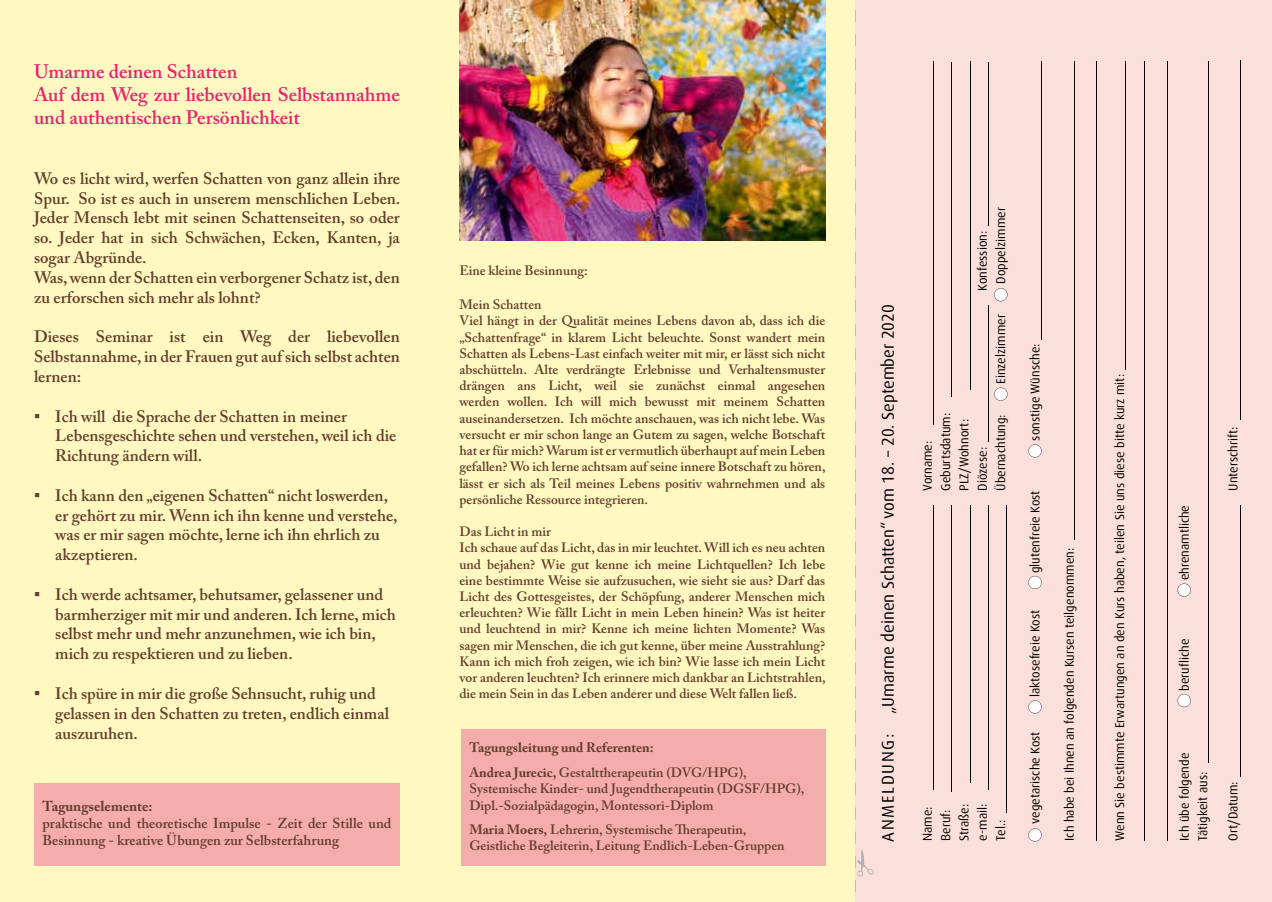
<style>
.page{position:relative;width:1272px;height:902px;background:#fff}
.page>*{position:absolute;margin:0;border:0;box-sizing:border-box;transform-origin:0 0}
.t1{font:600 19.5px/23.4px "Adobe Caslon Pro";color:#e7246f}
.t2{font:16.95px "Dax";color:#000}
.t3{font:16.95px "Dax";letter-spacing:.1em;color:#000}
.t4{font:600 16.5px/19.8px "Adobe Caslon Pro";color:#643d2b}
.t5{font:600 14.25px/17.1px "Adobe Caslon Pro";color:#643d2b}
.t6{font:700 14.25px "Adobe Caslon Pro";color:#643d2b}
.t7{font:600 13.5px/16.2px "Adobe Caslon Pro";color:#643d2b}
.t8{font:700 13.5px/24.8px "Adobe Caslon Pro";color:#643d2b}
.t9{font:12.75px "Dax";color:#000}
.s1{font-weight:600}
.s2{font-weight:700}
</style>
<div class="page">
<div style="left:0;top:0;width:855px;height:901px;background:#fff9c1"></div>
<img style="left:459px;top:0;width:366px;height:240px">
<div style="left:855px;top:0;width:416px;height:901px;background:#fbdfda"></div>
<svg style="left:855px;top:849px;width:18px;height:42px"></svg>
<hr style="left:933px;top:61px;width:1px;height:363px;background:#000">
<hr style="left:951px;top:62px;width:1px;height:334px;background:#000">
<hr style="left:970px;top:61px;width:1px;height:328px;background:#000">
<hr style="left:988px;top:305px;width:1px;height:137px;background:#000">
<hr style="left:933px;top:505px;width:1px;height:284px;background:#000">
<hr style="left:951px;top:505px;width:1px;height:286px;background:#000">
<hr style="left:970px;top:505px;width:1px;height:277px;background:#000">
<hr style="left:988px;top:505px;width:1px;height:284px;background:#000">
<hr style="left:1006px;top:505px;width:1px;height:307px;background:#000">
<hr style="left:1074px;top:61px;width:1px;height:478px;background:#000">
<hr style="left:1040px;top:61px;width:1px;height:278px;background:#000">
<hr style="left:1125px;top:61px;width:1px;height:308px;background:#000">
<hr style="left:1096px;top:61px;width:1px;height:779px;background:#000">
<hr style="left:1144px;top:61px;width:1px;height:779px;background:#000">
<hr style="left:1167px;top:61px;width:1px;height:779px;background:#000">
<hr style="left:1240px;top:505px;width:1px;height:271px;background:#000">
<hr style="left:1208px;top:61px;width:1px;height:701px;background:#000">
<hr style="left:1240px;top:60px;width:1px;height:360px;background:#000">
<svg style="left:994px;top:387px;width:13px;height:14px"></svg>
<svg style="left:994px;top:288px;width:13px;height:13px"></svg>
<svg style="left:1177px;top:694px;width:13px;height:13px"></svg>
<svg style="left:1028px;top:828px;width:13px;height:13px"></svg>
<svg style="left:1028px;top:700px;width:13px;height:13px"></svg>
<svg style="left:1028px;top:576px;width:13px;height:13px"></svg>
<svg style="left:1028px;top:444px;width:13px;height:13px"></svg>
<svg style="left:1177px;top:583px;width:13px;height:13px"></svg>
<hr style="left:988px;top:62px;width:1px;height:163px;background:#000">
<div style="left:34px;top:783px;width:366px;height:82px;background:#f5adab"></div>
<div style="left:461px;top:729px;width:364px;height:136px;background:#f5adab"></div>
<h1 class="t1" style="left:34px;top:59px;width:367px">Umarme deinen Schatten<br>Auf dem Weg zur liebevollen Selbstannahme und authentischen Persönlichkeit</h1>
<p class="t4" style="left:34px;top:168px;width:368px">Wo es licht wird, werfen Schatten von ganz allein ihre Spur. So ist es auch in unserem menschlichen Leben.<br>Jeder Mensch lebt mit seinen Schattenseiten, so oder so. Jeder hat in sich Schwächen, Ecken, Kanten, ja sogar Abgründe.<br>Was, wenn der Schatten ein verborgener Schatz ist, den zu erforschen sich mehr als lohnt?</p>
<p class="t4" style="left:34px;top:326px;width:367px;text-align:justify">Dieses Seminar ist ein Weg der liebevollen Selbstannahme, in der Frauen gut auf sich selbst achten lernen:</p>
<p class="t4" style="left:55px;top:406px;width:342px">Ich will die Sprache der Schatten in meiner<br>Lebensgeschichte sehen und verstehen, weil ich die<br>Richtung ändern will.</p>
<p class="t4" style="left:55px;top:485px;width:344px">Ich kann den „eigenen Schatten“ nicht loswerden, er gehört zu mir. Wenn ich ihn kenne und verstehe, was er mir sagen möchte, lerne ich ihn ehrlich zu akzeptieren.</p>
<p class="t4" style="left:55px;top:584px;width:342px">Ich werde achtsamer, behutsamer, gelassener und barmherziger mit mir und anderen. Ich lerne, mich selbst mehr und mehr anzunehmen, wie ich bin, mich zu respektieren und zu lieben.</p>
<p class="t4" style="left:55px;top:683px;width:335px">Ich spüre in mir die große Sehnsucht, ruhig und gelassen in den Schatten zu treten, endlich einmal auszuruhen.</p>
<p class="t6" style="left:43px;top:797px;width:111px">Tagungselemente:</p>
<p class="t5" style="left:43px;top:814px;width:350px">praktische und theoretische Impulse - Zeit der Stille und<br>Besinnung - kreative Übungen zur Selbsterfahrung</p>
<p class="t7" style="left:459px;top:262px;width:130px">Eine kleine Besinnung:</p>
<p class="t7" style="left:459px;top:296px;width:368px">Mein Schatten<br>Viel hängt in der Qualität meines Lebens davon ab, dass ich die „Schattenfrage“ in klarem Licht beleuchte. Sonst wandert mein Schatten als Lebens-Last einfach weiter mit mir, er lässt sich nicht abschütteln. Alte verdrängte Erlebnisse und Verhaltensmuster drängen ans Licht, weil sie zunächst einmal angesehen werden wollen. Ich will mich bewusst mit meinem Schatten auseinandersetzen. Ich möchte anschauen, was ich nicht lebe. Was versucht er mir schon lange an Gutem zu sagen, welche Botschaft hat er für mich? Warum ist er vermutlich überhaupt auf mein Leben gefallen? Wo ich lerne achtsam auf seine innere Botschaft zu hören, lässt er sich als Teil meines Lebens positiv wahrnehmen und als persönliche Ressource integrieren.</p>
<p class="t7" style="left:459px;top:523px;width:368px">Das Licht in mir<br>Ich schaue auf das Licht, das in mir leuchtet. Will ich es neu achten und bejahen? Wie gut kenne ich meine Lichtquellen? Ich lebe eine bestimmte Weise sie aufzusuchen, wie sieht sie aus? Darf das Licht des Gottesgeistes, der Schöpfung, anderer Menschen mich erleuchten? Wie fällt Licht in mein Leben hinein? Was ist heiter und leuchtend in mir? Kenne ich meine lichten Momente? Was sagen mir Menschen, die ich gut kenne, über meine Ausstrahlung?<br>Kann ich mich froh zeigen, wie ich bin? Wie lasse ich mein Licht vor anderen leuchten? Ich erinnere mich dankbar an Lichtstrahlen, die mein Sein in das Leben anderer und diese Welt fallen ließ.</p>
<p class="t8" style="left:469px;top:735px;width:279px">Tagungsleitung und Referenten:<br>Andrea Jurecic, <span class="s1">Gestalttherapeutin (DVG/HPG),</span></p>
<p class="t7" style="left:469px;top:780px;width:337px">Systemische Kinder- und Jugendtherapeutin (DGSF/HPG),<br>Dipl.-Sozialpädagogin, Montessori-Diplom</p>
<p class="t7" style="left:469px;top:821px;width:205px"><span class="s2">Maria Moers,</span> Lehrerin, Systemische</p>
<p class="t7" style="left:469px;top:821px;width:317px;text-indent:221px">erapeutin,<br>Geistliche Begleiterin, Leitung Endlich-Leben-Gruppen</p>
<p class="t2" style="left:878px;top:713px;width:411px;rotate:-90deg">„Umarme deinen Schatten“ vom 18. – 20. September 2020</p>
<p class="t3" style="left:878px;top:841px;width:109px;rotate:-90deg">ANMELDUNG:</p>
<p class="t9" style="left:975px;top:290px;width:61px;rotate:-90deg">Konfession:</p>
<p class="t9" style="left:993px;top:284px;width:78px;rotate:-90deg">Doppelzimmer</p>
<p class="t9" style="left:993px;top:384px;width:71px;rotate:-90deg">Einzelzimmer</p>
<p class="t9" style="left:920px;top:490px;width:51px;rotate:-90deg">Vorname:</p>
<p class="t9" style="left:938px;top:490px;width:79px;rotate:-90deg">Geburtsdatum:</p>
<p class="t9" style="left:993px;top:490px;width:78px;rotate:-90deg">Übernachtung:</p>
<p class="t9" style="left:956px;top:490px;width:73px;rotate:-90deg">PLZ/Wohnort:</p>
<p class="t9" style="left:975px;top:490px;width:45px;rotate:-90deg">Diözese:</p>
<p class="t9" style="left:920px;top:840px;width:36px;rotate:-90deg">Name:</p>
<p class="t9" style="left:938px;top:840px;width:33px;rotate:-90deg">Beruf:</p>
<p class="t9" style="left:956px;top:840px;width:38px;rotate:-90deg">Straße:</p>
<p class="t9" style="left:975px;top:840px;width:38px;rotate:-90deg">e-mail:</p>
<p class="t9" style="left:993px;top:840px;width:22px;rotate:-90deg">Tel.:</p>
<p class="t9" style="left:1027px;top:440px;width:99px;rotate:-90deg">sonstige Wünsche:</p>
<p class="t9" style="left:1027px;top:573px;width:84px;rotate:-90deg">glutenfreie Kost</p>
<p class="t9" style="left:1027px;top:697px;width:89px;rotate:-90deg">laktosefreie Kost</p>
<p class="t9" style="left:1027px;top:823px;width:94px;rotate:-90deg">vegetarische Kost</p>
<p class="t9" style="left:1062px;top:840px;width:294px;rotate:-90deg">Ich habe bei Ihnen an folgenden Kursen teilgenommen:</p>
<p class="t9" style="left:1112px;top:840px;width:468px;rotate:-90deg">Wenn Sie bestimmte Erwartungen an den Kurs haben, teilen Sie uns diese bitte kurz mit:</p>
<p class="t9" style="left:1177px;top:580px;width:77px;rotate:-90deg">ehrenamtliche</p>
<p class="t9" style="left:1177px;top:690px;width:54px;rotate:-90deg">berufliche</p>
<p class="t9" style="left:1225px;top:490px;width:66px;rotate:-90deg">Unterschrift:</p>
<p class="t9" style="left:1177px;top:840px;width:89px;rotate:-90deg">Ich übe folgende</p>
<p class="t9" style="left:1195px;top:840px;width:70px;rotate:-90deg">Tätigkeit aus:</p>
<p class="t9" style="left:1225px;top:840px;width:61px;rotate:-90deg">Ort/Datum:</p>
</div>
